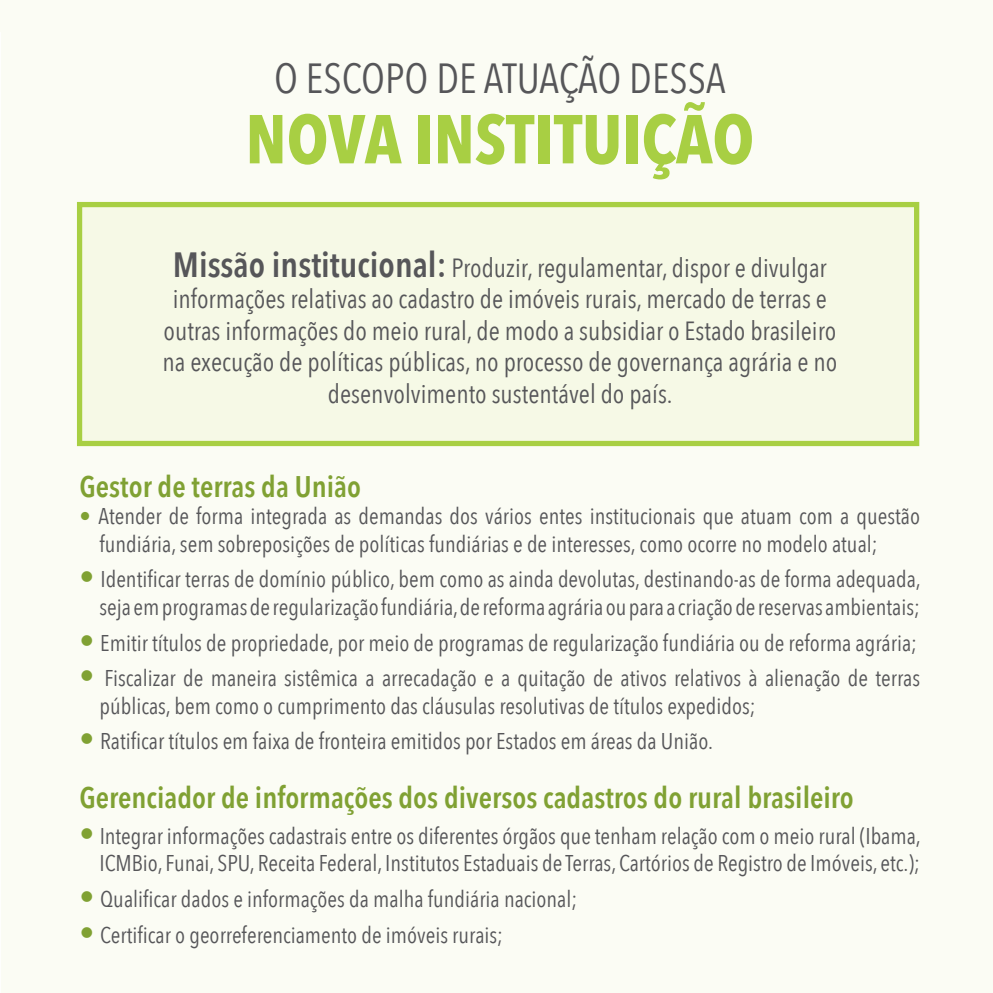
<style>
.page{position:relative;width:993px;height:993px;background:#fff}
.page>*{position:absolute;margin:0;border:0;box-sizing:border-box;transform-origin:0 0}
.t1{font:700 68.25px "Avenir Next Condensed";color:#a8cf43}
.t2{font:42px "Avenir Next Condensed";color:#565659}
.t3{font:600 29.75px "Avenir Next Condensed";color:#80a133}
.t4{font:26.25px/31.5px "Avenir Next Condensed";color:#565659;text-align:center}
.t5{font:22.75px/27.3px "Avenir Next Condensed";color:#565659}
.s1{font-weight:600;font-size:35px}
.s2{font-weight:600;color:#80a133}
.s3{font-weight:600;font-size:29.75px;color:#80a133}
.s4{color:#58595b}
</style>
<div class="page">
<div style="left:0;top:0;width:992px;height:992px;background:#fbfcf4"></div>
<div style="left:77px;top:202px;width:841px;height:244px;background:#f6f9e6;border:5px solid #a8cf43"></div>
<h2 class="t2" style="left:274px;top:43px;width:53px">O escopo</h2>
<h2 class="t2" style="left:436px;top:43px;width:67px">de atua</h2>
<h2 class="t2" style="left:558px;top:43px;width:91px">ção dessa</h2>
<h1 class="t1" style="left:245px;top:97px;width:510px">NOVA INSTITUIÇÃO</h1>
<p class="t4" style="left:162px;top:250px;width:676px"><span class="s1">Missão institucional:</span> Produzir, regulamentar, dispor e divulgar informações relativas ao cadastro de imóveis rurais, mercado de terras e outras informações do meio rural, de modo a subsidiar o Estado brasileiro na execução de políticas públicas, no processo de governança agrária e no desenvolvimento sustentável do país.</p>
<h3 class="t3" style="left:80px;top:461px;width:283px">Gestor de terras da União</h3>
<p class="t5" style="left:99px;top:501px;width:821px;text-indent:-20px"><span class="s2">•</span> Atender de forma integrada as demandas dos vários entes institucionais que atuam com a questão fundiária, sem sobreposições de políticas fundiárias e de interesses, como ocorre no modelo atual;</p>
<p class="t5" style="left:80px;top:564px;width:842px;text-align:right"><span class="s3">•</span> Identificar terras de domínio público, bem como as ainda devolutas, destinando-as de forma adequada, seja em programas de regularização fundiária, de reforma agrária ou para a criação de reservas ambientais;</p>
<p class="t5" style="left:80px;top:627px;width:838px"><span class="s3">•</span> Emitir títulos de propriedade, por meio de programas de regularização fundiária ou de reforma agrária;</p>
<p class="t5" style="left:99px;top:663px;width:821px;text-indent:-20px"><span class="s3">•</span> Fiscalizar de maneira sistêmica a arrecadação e a quitação de ativos relativos à alienação de terras públicas, bem como o cumprimento das cláusulas resolutivas de títulos expedidos;</p>
<p class="t5" style="left:80px;top:726px;width:634px"><span class="s3">•</span> Ratificar títulos em faixa de fronteira emitidos por Estados em áreas da União.</p>
<h3 class="t3" style="left:80px;top:771px;width:775px">Gerenciador de informações dos diversos cadastros do rural brasileiro</h3>
<p class="t5" style="left:80px;top:820px;width:842px;text-align:right"><span class="s3">•</span> <span class="s4">In</span>tegrar informações cadastrais entre os diferentes órgãos que tenham relação com o meio rural (Ibama,<br>ICMBio, Funai, SPU, Receita Federal, Institutos Estaduais de Terras, Cartórios de Registro de Imóveis, etc.);</p>
<p class="t5" style="left:80px;top:883px;width:499px"><span class="s3">•</span> Qualificar dados e informações da malha fundiária nacional;</p>
<p class="t5" style="left:80px;top:919px;width:425px"><span class="s3">•</span> Certificar o georreferenciamento de imóveis rurais;</p>
</div>
